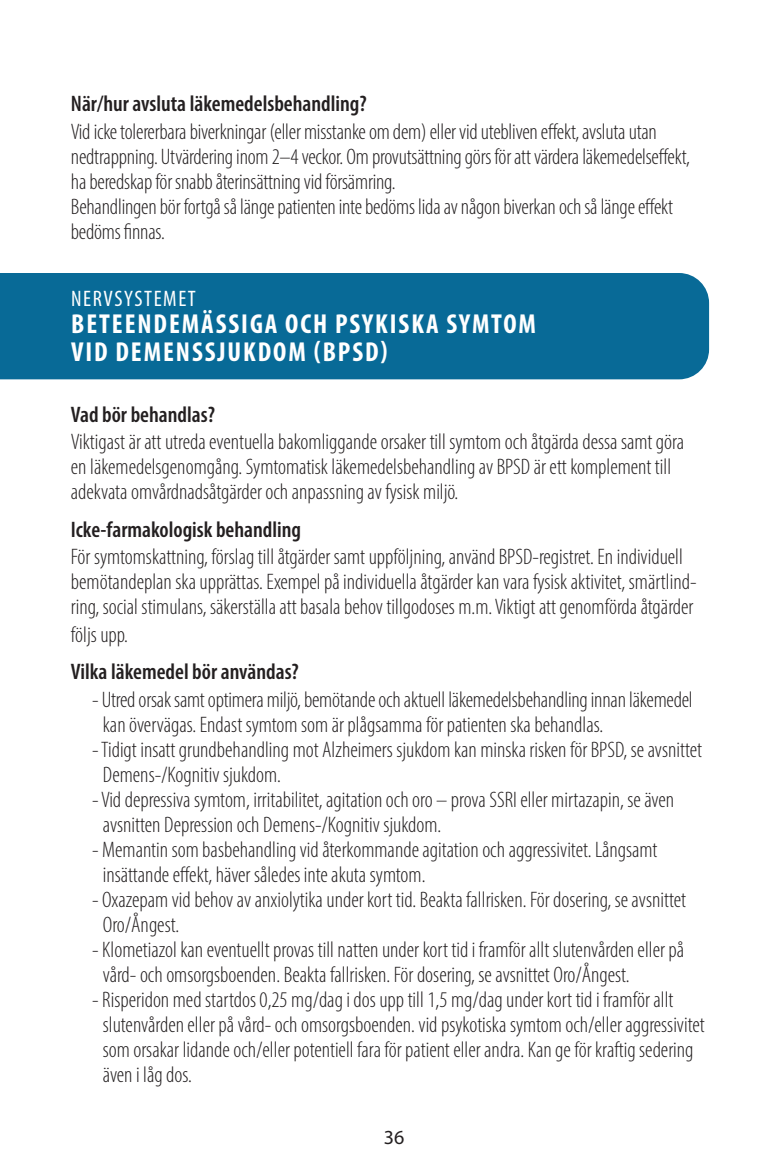
<style>
.page{position:relative;width:780px;height:1170px;background:#fff}
.page>*{position:absolute;margin:0;border:0;box-sizing:border-box;transform-origin:0 0}
.t1{font:700 condensed 27.5px/27.5px "Myriad Pro";letter-spacing:.07em;color:#fff}
.t2{font:300 condensed 22.5px/25px "Myriad Pro";color:#231f20}
.t3{font:600 condensed 22.5px "Myriad Pro";color:#231f20}
.t4{font:condensed 22.5px "Myriad Pro";letter-spacing:.07em;color:#fff}
.t5{font:20px "Myriad Pro";color:#231f20}
</style>
<div class="page">
<div style="left:0;top:273px;width:709px;height:106px;background:#086a97"></div>
<p class="t3" style="left:71px;top:90px;width:297px">När/hur avsluta läkemedelsbehandling?</p>
<p class="t2" style="left:71px;top:119px;width:620px">Vid icke tolererbara biverkningar (eller misstanke om dem) eller vid utebliven effekt, avsluta utan nedtrappning. Utvärdering inom 2–4 veckor. Om provutsättning görs för att värdera läkemedelseffekt, ha beredskap för snabb återinsättning vid försämring.<br>Behandlingen bör fortgå så länge patienten inte bedöms lida av någon biverkan och så länge effekt bedöms finnas.</p>
<p class="t4" style="left:71px;top:285px;width:126px">NERVSYSTEMET</p>
<p class="t1" style="left:71px;top:310px;width:466px">BETEENDEMÄSSIGA OCH PSYKISKA SYMTOM<br>VID DEMENSSJUKDOM (BPSD)</p>
<p class="t3" style="left:71px;top:400px;width:146px">Vad bör behandlas?</p>
<p class="t2" style="left:71px;top:429px;width:615px">Viktigast är att utreda eventuella bakomliggande orsaker till symtom och åtgärda dessa samt göra en läkemedelsgenomgång. Symtomatisk läkemedelsbehandling av BPSD är ett komplement till adekvata omvårdnadsåtgärder och anpassning av fysisk miljö.</p>
<p class="t3" style="left:71px;top:515px;width:232px">Icke-farmakologisk behandling</p>
<p class="t2" style="left:71px;top:544px;width:627px">För symtomskattning, förslag till åtgärder samt uppföljning, använd BPSD-registret. En individuell bemötandeplan ska upprättas. Exempel på individuella åtgärder kan vara fysisk aktivitet, smärtlind&shy;ring, social stimulans, säkerställa att basala behov tillgodoses m.m. Viktigt att genomförda åtgärder</p>
<p class="t2" style="left:71px;top:621px;width:59px">följs upp.</p>
<p class="t3" style="left:71px;top:658px;width:229px">Vilka läkemedel bör användas?</p>
<p class="t2" style="left:103px;top:686px;width:591px;text-indent:-11px">- Utred orsak samt optimera miljö, bemötande och aktuell läkemedelsbehandling innan läkemedel kan övervägas. Endast symtom som är plågsamma för patienten ska behandlas.</p>
<p class="t2" style="left:103px;top:736px;width:600px;text-indent:-11px">- Tidigt insatt grundbehandling mot Alzheimers sjukdom kan minska risken för BPSD, se avsnittet<br>Demens-/Kognitiv sjukdom.</p>
<p class="t2" style="left:103px;top:786px;width:573px;text-indent:-11px">- Vid depressiva symtom, irritabilitet, agitation och oro – prova SSRI eller mirtazapin, se även avsnitten Depression och Demens-/Kognitiv sjukdom.</p>
<p class="t2" style="left:103px;top:836px;width:556px;text-indent:-11px">- Memantin som basbehandling vid återkommande agitation och aggressivitet. Långsamt insättande effekt, häver således inte akuta symtom.</p>
<p class="t2" style="left:103px;top:886px;width:584px;text-indent:-11px">- Oxazepam vid behov av anxiolytika under kort tid. Beakta fallrisken. För dosering, se avsnittet<br>Oro/Ångest.</p>
<p class="t2" style="left:103px;top:936px;width:583px;text-indent:-11px">- Klometiazol kan eventuellt provas till natten under kort tid i framför allt slutenvården eller på vård- och omsorgsboenden. Beakta fallrisken. För dosering, se avsnittet Oro/Ångest.</p>
<p class="t2" style="left:103px;top:986px;width:603px;text-indent:-11px">- Risperidon med startdos 0,25 mg/dag i dos upp till 1,5 mg/dag under kort tid i framför allt slutenvården eller på vård- och omsorgsboenden. vid psykotiska symtom och/eller aggressivitet som orsakar lidande och/eller potentiell fara för patient eller andra. Kan ge för kraftig sedering även i låg dos.</p>
<p class="t5" style="left:384px;top:1125px;width:22px">36</p>
</div>
